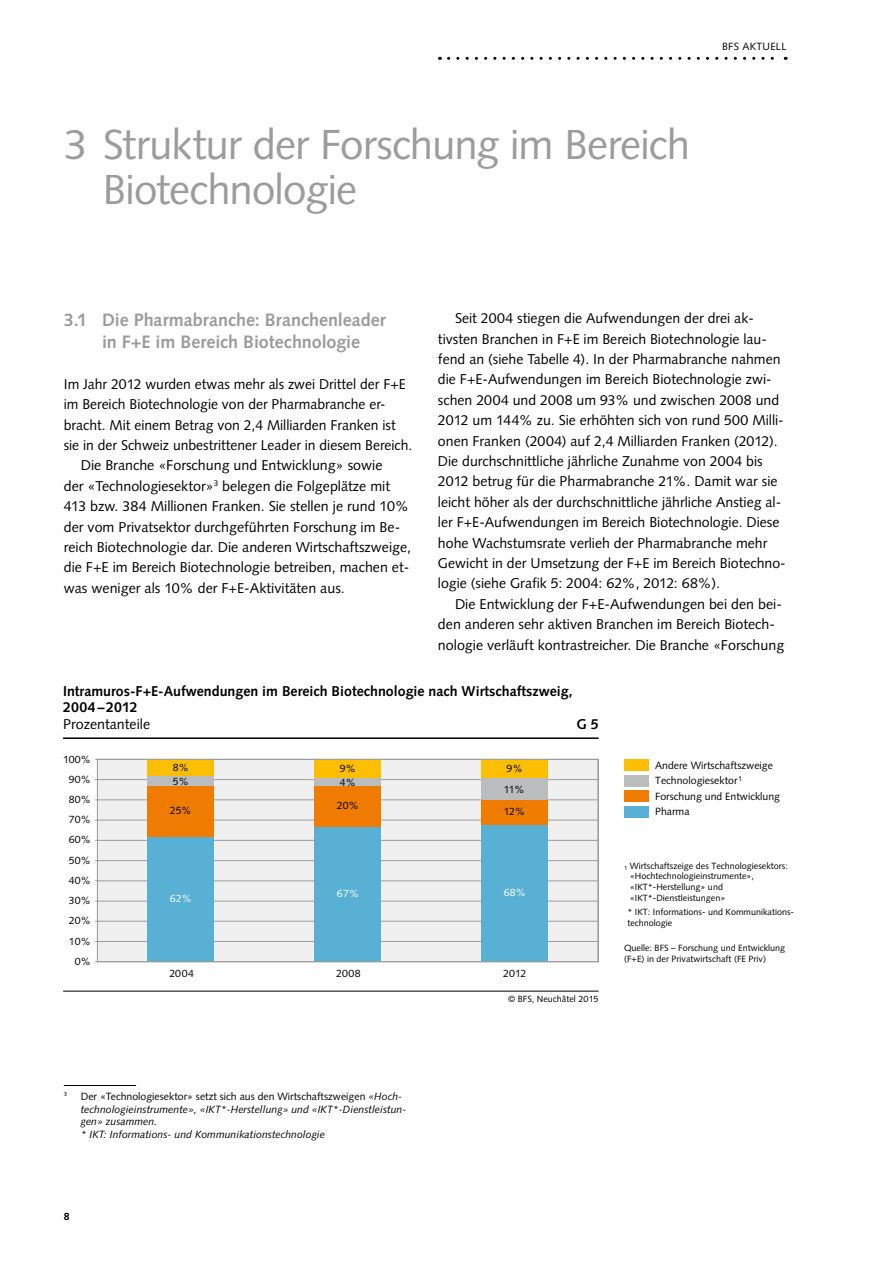
<style>
.page{position:relative;width:893px;height:1263px;background:#fff}
.page>*{position:absolute;margin:0;border:0;box-sizing:border-box;transform-origin:0 0}
.Titel_Kapitel{font:42px/45px "Syntax LT Std";letter-spacing:-.02em;color:#9c9c9d}
.Titel_grau{font:700 18px/21.9px "Syntax LT Std";letter-spacing:-.005em;color:#9c9c9d}
.Grundtext_D{font:14.25px/20.4px "Syntax LT Std";color:#000}
.Grundtext_nach_Titel{font:14.25px/20.4px "Syntax LT Std";color:#000}
.t1{font:700 14.25px/16.5px "Syntax LT Std";color:#000}
.Fussnote_D{font:italic 10.5px/12.9px "Syntax LT Std";color:#000}
.t2{font:10.5px "Syntax LT Std";color:#000}
.t3{font:10.5px "Syntax LT Std";letter-spacing:.025em;color:#000}
.t4{font:10.5px "Syntax LT Std";color:#fff}
.t5{font:700 10.5px "Syntax LT Std";color:#000}
.t6{font:9px/10.6px "Syntax LT Std";color:#000}
.Fussnote_D-2{font:6.15px "Syntax LT Std";color:#000}
.s1{font-weight:400}
.s2{font-style:normal}
</style>
<div class="page">
<svg style="left:449px;top:57px;width:337px;height:3px"></svg>
<hr style="left:64px;top:1085px;width:72px;height:1px;background:#000">
<hr style="left:63px;top:991px;width:536px;height:1px;background:#000">
<hr style="left:63px;top:737px;width:536px;height:2px;background:#000">
<svg style="left:95px;top:758px;width:504px;height:205px"></svg>
<hr style="left:97px;top:941px;width:501px;height:1px;background:#9c9d9d">
<hr style="left:97px;top:921px;width:501px;height:1px;background:#9c9d9d">
<hr style="left:97px;top:901px;width:501px;height:1px;background:#9c9d9d">
<hr style="left:97px;top:880px;width:501px;height:1px;background:#9c9d9d">
<hr style="left:97px;top:860px;width:501px;height:1px;background:#9c9d9d">
<hr style="left:97px;top:840px;width:501px;height:1px;background:#9c9d9d">
<hr style="left:97px;top:820px;width:501px;height:1px;background:#9c9d9d">
<hr style="left:97px;top:799px;width:501px;height:1px;background:#9c9d9d">
<hr style="left:97px;top:779px;width:501px;height:1px;background:#9c9d9d">
<div style="left:148px;top:836px;width:66px;height:126px;background:#58b0d4"></div>
<div style="left:148px;top:786px;width:66px;height:50px;background:#ef7c00"></div>
<div style="left:148px;top:775px;width:66px;height:11px;background:#bbbcbd"></div>
<div style="left:148px;top:759px;width:66px;height:16px;background:#fcbe00"></div>
<div style="left:315px;top:827px;width:66px;height:135px;background:#58b0d4"></div>
<div style="left:315px;top:786px;width:66px;height:41px;background:#ef7c00"></div>
<div style="left:315px;top:778px;width:66px;height:8px;background:#bbbcbd"></div>
<div style="left:315px;top:759px;width:66px;height:19px;background:#fcbe00"></div>
<div style="left:481px;top:824px;width:67px;height:138px;background:#58b0d4"></div>
<div style="left:481px;top:800px;width:67px;height:24px;background:#ef7c00"></div>
<div style="left:481px;top:778px;width:67px;height:22px;background:#bbbcbd"></div>
<div style="left:481px;top:759px;width:67px;height:19px;background:#fcbe00"></div>
<div style="left:624px;top:806px;width:25px;height:11px;background:#58b0d4"></div>
<div style="left:624px;top:790px;width:25px;height:12px;background:#ef7c00"></div>
<div style="left:624px;top:775px;width:25px;height:11px;background:#bbbcbd"></div>
<div style="left:624px;top:759px;width:25px;height:12px;background:#fcbe00"></div>
<hr style="left:97px;top:759px;width:501px;height:1px;background:#9c9c9c">
<hr style="left:97px;top:961px;width:501px;height:1px;background:#9c9c9c">
<p class="Titel_Kapitel" style="left:103px;top:122px;width:589px;text-indent:-38px">3 Struktur der Forschung im Bereich<br>Biotechnologie</p>
<p class="t3" style="left:722px;top:41px;width:66px">BFS AKTUELL</p>
<p class="Titel_grau" style="left:102px;top:309px;width:285px;text-indent:-38px">3.1 Die Pharmabranche: Branchenleader in F+E im Bereich Biotechnologie</p>
<p class="Grundtext_nach_Titel" style="left:64px;top:374px;width:350px">Im Jahr 2012 wurden etwas mehr als zwei Drittel der F+E im Bereich Biotechnologie von der Pharmabranche er&shy;bracht. Mit einem Betrag von 2,4 Milliarden Franken ist sie in der Schweiz unbestrittener Leader in diesem Bereich.</p>
<p class="Grundtext_D" style="left:64px;top:455px;width:349px;text-indent:17px">Die Branche «Forschung und Entwicklung» sowie<br>der «Technologiesektor»<sup>3</sup> belegen die Folgeplätze mit 413 bzw. 384 Millionen Franken. Sie stellen je rund 10% der vom Privatsektor durchgeführten Forschung im Be&shy;reich Biotechnologie dar. Die anderen Wirtschaftszweige, die F+E im Bereich Biotechnologie betreiben, machen et&shy;was weniger als 10% der F+E-Aktivitäten aus.</p>
<p class="Grundtext_D" style="left:438px;top:308px;width:349px;text-indent:17px">Seit 2004 stiegen die Aufwendungen der drei ak&shy;tivsten Branchen in F+E im Bereich Biotechnologie lau&shy;fend an (siehe Tabelle 4). In der Pharmabranche nahmen die F+E-Aufwendungen im Bereich Biotechnologie zwi&shy;schen 2004 und 2008 um 93% und zwischen 2008 und 2012 um 144% zu. Sie erhöhten sich von rund 500 Milli&shy;onen Franken (2004) auf 2,4 Milliarden Franken (2012).<br>Die durchschnittliche jährliche Zunahme von 2004 bis 2012 betrug für die Pharmabranche 21%. Damit war sie leicht höher als der durchschnittliche jährliche Anstieg al&shy;ler F+E-Aufwendungen im Bereich Biotechnologie. Diese hohe Wachstumsrate verlieh der Pharmabranche mehr Gewicht in der Umsetzung der F+E im Bereich Biotechno&shy;logie (siehe Grafik 5: 2004: 62%, 2012: 68%).</p>
<p class="Grundtext_D" style="left:438px;top:594px;width:348px;text-indent:17px">Die Entwicklung der F+E-Aufwendungen bei den bei&shy;den anderen sehr aktiven Branchen im Bereich Biotech&shy;nologie verläuft kontrastreicher. Die Branche «Forschung</p>
<p class="t1" style="left:63px;top:682px;width:511px">Intramuros-F+E-Aufwendungen im Bereich Biotechnologie nach Wirtschaftszweig,<br>2004–2012<br><span class="s1">Prozentanteile</span></p>
<p class="t1" style="left:577px;top:716px;width:24px">G 5</p>
<p class="t2" style="left:63px;top:753px;width:30px">100%</p>
<p class="t2" style="left:69px;top:773px;width:24px">90%</p>
<p class="t2" style="left:69px;top:793px;width:24px">80%</p>
<p class="t2" style="left:69px;top:813px;width:24px">70%</p>
<p class="t2" style="left:69px;top:833px;width:24px">60%</p>
<p class="t2" style="left:69px;top:854px;width:24px">50%</p>
<p class="t2" style="left:69px;top:874px;width:24px">40%</p>
<p class="t2" style="left:69px;top:894px;width:24px">30%</p>
<p class="t2" style="left:69px;top:914px;width:24px">20%</p>
<p class="t2" style="left:69px;top:935px;width:24px">10%</p>
<p class="t2" style="left:75px;top:955px;width:18px">0%</p>
<p class="t2" style="left:173px;top:761px;width:18px">8%</p>
<p class="t2" style="left:340px;top:762px;width:18px">9%</p>
<p class="t2" style="left:507px;top:762px;width:18px">9%</p>
<p class="t2" style="left:173px;top:775px;width:18px">5%</p>
<p class="t2" style="left:340px;top:776px;width:18px">4%</p>
<p class="t2" style="left:504px;top:783px;width:22px">11%</p>
<p class="t2" style="left:170px;top:804px;width:23px">25%</p>
<p class="t2" style="left:337px;top:800px;width:24px">20%</p>
<p class="t2" style="left:504px;top:805px;width:23px">12%</p>
<p class="t4" style="left:170px;top:892px;width:24px">62%</p>
<p class="t4" style="left:337px;top:887px;width:24px">67%</p>
<p class="t4" style="left:504px;top:886px;width:24px">68%</p>
<p class="t2" style="left:169px;top:968px;width:26px">2004</p>
<p class="t2" style="left:336px;top:968px;width:26px">2008</p>
<p class="t2" style="left:503px;top:968px;width:25px">2012</p>
<p class="t6" style="left:508px;top:994px;width:92px">© BFS, Neuchâtel 2015</p>
<p class="t2" style="left:655px;top:759px;width:119px">Andere Wirtschaftszweige</p>
<p class="t2" style="left:655px;top:774px;width:88px">Technologiesektor<sup>1</sup></p>
<p class="t2" style="left:655px;top:790px;width:126px">Forschung und Entwicklung</p>
<p class="t2" style="left:655px;top:806px;width:36px">Pharma</p>
<p class="t6" style="left:624px;top:860px;width:165px"><sub>1</sub> Wirtschaftszeige des Technologiesektors:</p>
<p class="t6" style="left:627px;top:907px;width:168px">* IKT: Informations- und Kommunikations&shy;technologie</p>
<p class="t6" style="left:624px;top:871px;width:131px"><sub>1</sub> «Hochtechnologieinstrumente»,<br><sub>1</sub> «IKT*-Herstellung» und<br><sub>1</sub> «IKT*-Dienstleistungen»</p>
<p class="t6" style="left:624px;top:943px;width:163px">Quelle: BFS – Forschung und Entwicklung (F+E) in der Privatwirtschaft (FE Priv)</p>
<p class="Fussnote_D-2" style="left:64px;top:1090px;width:5px">3</p>
<p class="Fussnote_D" style="left:81px;top:1089px;width:327px"><span class="s2">Der «Technologiesektor» setzt sich aus den Wirtschaftszweigen</span> «Hoch&shy;technologieinstrumente», «IKT*-Herstellung» und «IKT*-Dienstleistun&shy;gen» zusammen.<br>* IKT: Informations- und Kommunikationstechnologie</p>
<p class="t5" style="left:64px;top:1210px;width:7px">8</p>
</div>
